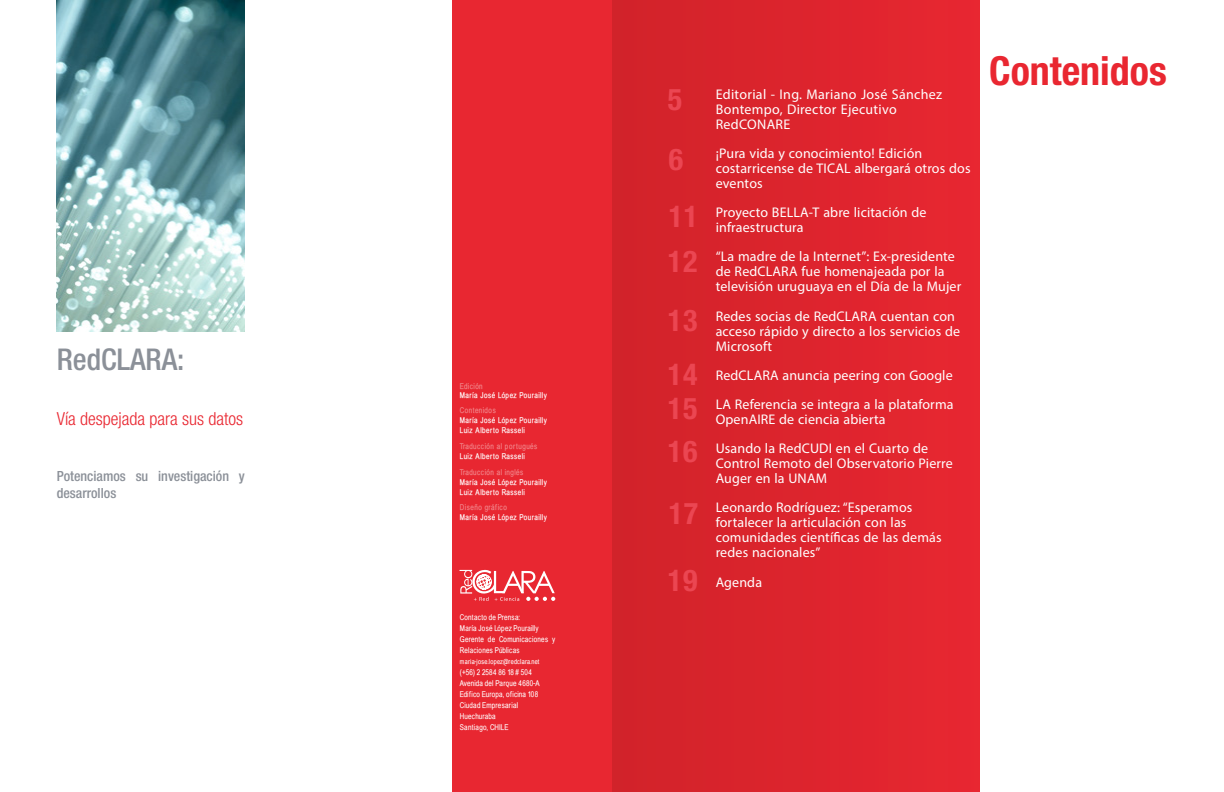
<style>
.page{position:relative;width:1224px;height:792px;background:#fff}
.page>*{position:absolute;margin:0;border:0;box-sizing:border-box;transform-origin:0 0}
.titulo_cont{font:700 condensed 40px "Helvetica Neue LT Std";color:#e92731}
.WEA{font:700 condensed 30px "Helvetica Neue LT Std";letter-spacing:.025em;color:#eb4652}
.Titulo_1_gordo{font:500 condensed 30px "Helvetica Neue LT Std";color:#8b9098}
.Titulo_1_gordo-2{font:300 condensed 18px "Helvetica Neue LT Std";color:#e92731}
.Indice_titulo{font:14px/15px "Myriad Pro";letter-spacing:.01em;color:#fff}
.Indice_epigrafe{font:14px/15px "Myriad Pro";letter-spacing:.02em;color:#fff}
.Titulo_1_gordo-3{font:500 condensed 14px/16.8px "Helvetica Neue LT Std";color:#8b9098}
.t1{font:8px/11px "Babel Sans";letter-spacing:.03em;color:#fff}
.Indice_epigrafe-2{font:700 8px/10px "Babel Sans";letter-spacing:.02em;color:#fff}
.Indice_epigrafe-3{font:700 8px/10px "Babel Sans";letter-spacing:.045em;color:#f18489}
.Indice_epigrafe-4{font:700 8px/10px "Babel Sans";letter-spacing:.045em;color:#fff}
.t2{font:7px "Babel Sans";letter-spacing:.035em;color:#fff}
.s1{color:#f18489}
.s2{color:#fff}
</style>
<div class="page">
<div style="left:452px;top:0;width:160px;height:792px;background:#e82731"></div>
<svg style="left:460px;top:570px;width:95px;height:31px"></svg>
<img style="left:57px;top:0;width:188px;height:332px">
<div style="left:612px;top:0;width:367px;height:792px;background:#dc242d"></div>
<p class="Titulo_1_gordo" style="left:57px;top:342px;width:129px">RedCLARA:</p>
<p class="Titulo_1_gordo-2" style="left:57px;top:408px;width:188px">Vía despejada para sus datos</p>
<p class="Titulo_1_gordo-3" style="left:57px;top:467px;width:190px">Potenciamos su investigación y desarrollos</p>
<p class="Indice_epigrafe-2" style="left:460px;top:381px;width:88px;line-height:9px"><span class="s1">Edición<br></span>María José López Pourailly</p>
<p class="Indice_epigrafe-2" style="left:460px;top:405px;width:88px"><span class="s1">Contenidos<br></span>María José López Pourailly<br>Luiz Alberto Rasseli</p>
<p class="Indice_epigrafe-3" style="left:460px;top:441px;width:79px">Traducción al portugués<br><span class="s2">Luiz Alberto Rasseli</span></p>
<p class="Indice_epigrafe-2" style="left:460px;top:467px;width:88px"><span class="s1">Traducción al inglés<br></span>María José López Pourailly<br>Luiz Alberto Rasseli</p>
<p class="Indice_epigrafe-4" style="left:460px;top:503px;width:88px"><span class="s1">Diseño gráfico<br></span>María José López Pourailly</p>
<p class="t1" style="left:460px;top:611px;width:62px">Contacto de Prensa:</p>
<p class="t1" style="left:460px;top:622px;width:80px">María José López Pourailly</p>
<p class="t1" style="left:460px;top:633px;width:97px">Gerente de Comunicaciones y<br>Relaciones Públicas</p>
<p class="t2" style="left:460px;top:657px;width:81px">maria-jose.lopez@redclara.net</p>
<p class="t1" style="left:460px;top:666px;width:73px">(+56) 2 2584 86 18 # 504</p>
<p class="t1" style="left:460px;top:677px;width:81px">Avenida del Parque 4680-A</p>
<p class="t1" style="left:460px;top:688px;width:80px">Edifico Europa, oficina 108</p>
<p class="t1" style="left:460px;top:699px;width:60px">Ciudad Empresarial</p>
<p class="t1" style="left:460px;top:710px;width:37px">Huechuraba</p>
<p class="t1" style="left:460px;top:721px;width:50px">Santiago, CHILE</p>
<p class="WEA" style="left:668px;top:81px;width:16px">5</p>
<p class="WEA" style="left:669px;top:141px;width:16px">6</p>
<p class="WEA" style="left:669px;top:199px;width:31px">11</p>
<p class="WEA" style="left:668px;top:243px;width:31px">12</p>
<p class="WEA" style="left:668px;top:302px;width:31px">13</p>
<p class="WEA" style="left:668px;top:356px;width:31px">14</p>
<p class="WEA" style="left:668px;top:390px;width:31px">15</p>
<p class="WEA" style="left:668px;top:433px;width:31px">16</p>
<p class="WEA" style="left:669px;top:495px;width:31px">17</p>
<p class="WEA" style="left:668px;top:562px;width:31px">19</p>
<p class="Indice_epigrafe" style="left:716px;top:87px;width:228px">Editorial - Ing. Mariano José Sánchez<br>Bontempo, Director Ejecutivo<br>RedCONARE</p>
<p class="Indice_titulo" style="left:716px;top:146px;width:256px">¡Pura vida y conocimiento! Edición costarricense de TICAL albergará otros dos eventos</p>
<p class="Indice_titulo" style="left:716px;top:205px;width:212px">Proyecto BELLA-T abre licitación de infraestructura</p>
<p class="Indice_titulo" style="left:716px;top:249px;width:247px">“La madre de la Internet”: Ex-presidente de RedCLARA fue homenajeada por la televisión uruguaya en el Día de la Mujer</p>
<p class="Indice_titulo" style="left:716px;top:308px;width:246px">Redes socias de RedCLARA cuentan con acceso rápido y directo a los servicios de<br>Microsoft</p>
<p class="Indice_titulo" style="left:716px;top:367px;width:239px">RedCLARA anuncia peering con Google</p>
<p class="Indice_titulo" style="left:716px;top:397px;width:239px">LA Referencia se integra a la plataforma<br>OpenAIRE de ciencia abierta</p>
<p class="Indice_titulo" style="left:716px;top:441px;width:239px">Usando la RedCUDI en el Cuarto de<br>Control Remoto del Observatorio Pierre<br>Auger en la UNAM</p>
<p class="Indice_titulo" style="left:716px;top:500px;width:227px">Leonardo Rodríguez: “Esperamos fortalecer la articulación con las comunidades científicas de las demás redes nacionales”</p>
<p class="Indice_titulo" style="left:716px;top:574px;width:48px">Agenda</p>
<p class="titulo_cont" style="left:989px;top:47px;width:179px">Contenidos</p>
</div>
